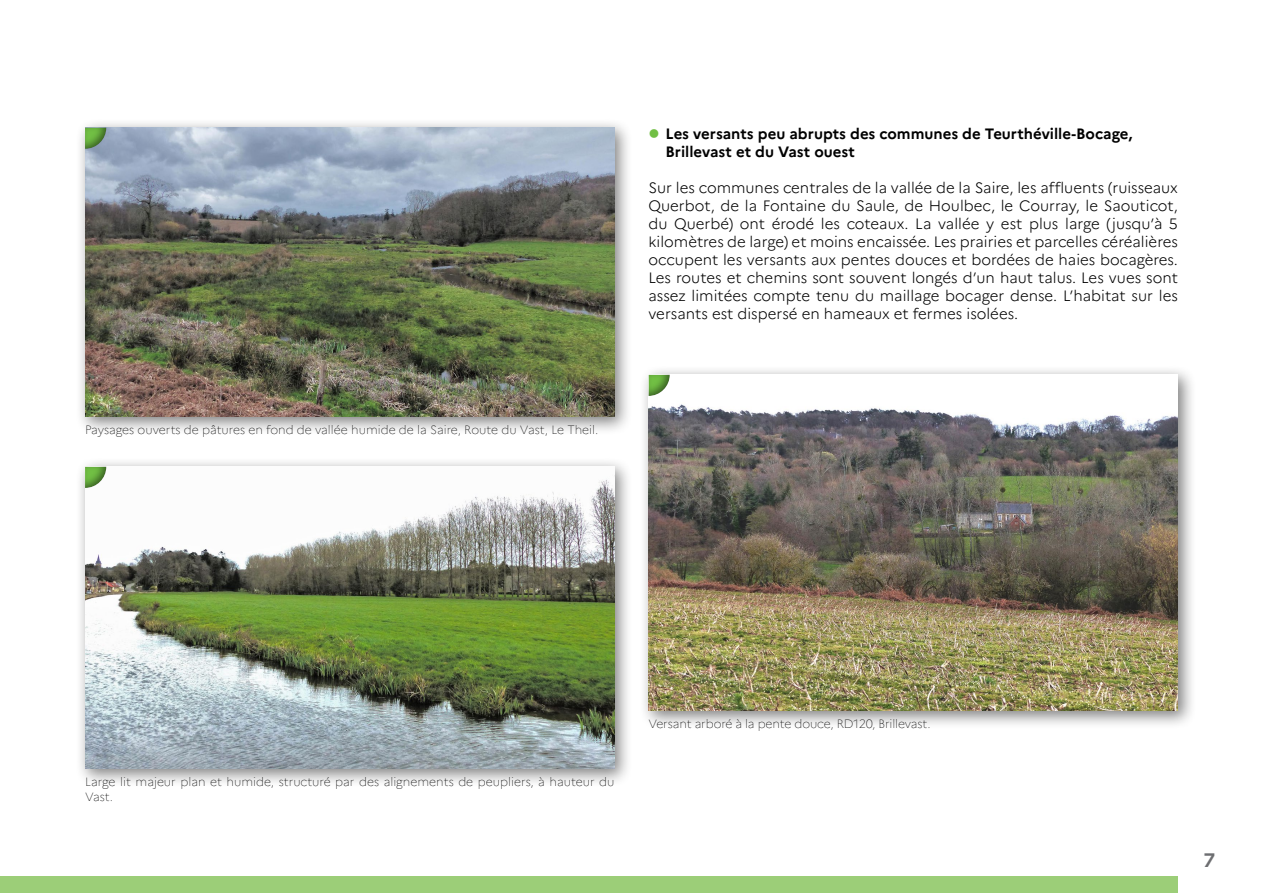
<style>
.page{position:relative;width:1263px;height:893px;background:#fff}
.page>*{position:absolute;margin:0;border:0;box-sizing:border-box;transform-origin:0 0}
.t1{font:700 19.5px "Marianne";color:#6d6e71}
.t2{font:300 15px/18px "Marianne";color:#000;text-align:justify}
.t3{font:700 15px/18px "Marianne";color:#000}
.t4{font:100 12px/14.4px "Marianne";color:#000}
</style>
<div class="page">
<div style="left:0;top:876px;width:1178px;height:17px;background:#9cce78"></div>
<div style="left:76px;top:118px;width:557px;height:317px;background:#000;opacity:.5"></div>
<img style="left:85px;top:128px;width:529px;height:289px">
<div style="left:71px;top:116px;width:47px;height:33px;background:#000;opacity:.5"></div>
<div style="left:76px;top:457px;width:557px;height:330px;background:#000;opacity:.5"></div>
<img style="left:85px;top:467px;width:529px;height:302px">
<div style="left:71px;top:456px;width:47px;height:33px;background:#000;opacity:.5"></div>
<div style="left:639px;top:365px;width:557px;height:365px;background:#000;opacity:.5"></div>
<img style="left:648px;top:374px;width:530px;height:337px">
<div style="left:634px;top:363px;width:48px;height:34px;background:#000;opacity:.5"></div>
<p class="t4" style="left:85px;top:423px;width:515px">Paysages ouverts de pâtures en fond de vallée humide de la Saire, Route du Vast, Le Theil.</p>
<p class="t3" style="left:665px;top:124px;width:468px">Les versants peu abrupts des communes de Teurthéville-Bocage,<br>Brillevast et du Vast ouest</p>
<p class="t2" style="left:648px;top:178px;width:531px">Sur les communes centrales de la vallée de la Saire, les affluents (ruisseaux Querbot, de la Fontaine du Saule, de Houlbec, le Courray, le Saouticot, du Querbé) ont érodé les coteaux. La vallée y est plus large (jusqu’à 5 kilomètres de large) et moins encaissée. Les prairies et parcelles céréalières occupent les versants aux pentes douces et bordées de haies bocagères.<br>Les routes et chemins sont souvent longés d’un haut talus. Les vues sont assez limitées compte tenu du maillage bocager dense. L’habitat sur les versants est dispersé en hameaux et fermes isolées.</p>
<p class="t4" style="left:85px;top:775px;width:531px">Large lit majeur plan et humide, structuré par des alignements de peupliers, à hauteur du<br>Vast.</p>
<p class="t4" style="left:648px;top:717px;width:284px">Versant arboré à la pente douce, RD120, Brillevast.</p>
<h1 class="t1" style="left:1203px;top:849px;width:13px">7</h1>
</div>
